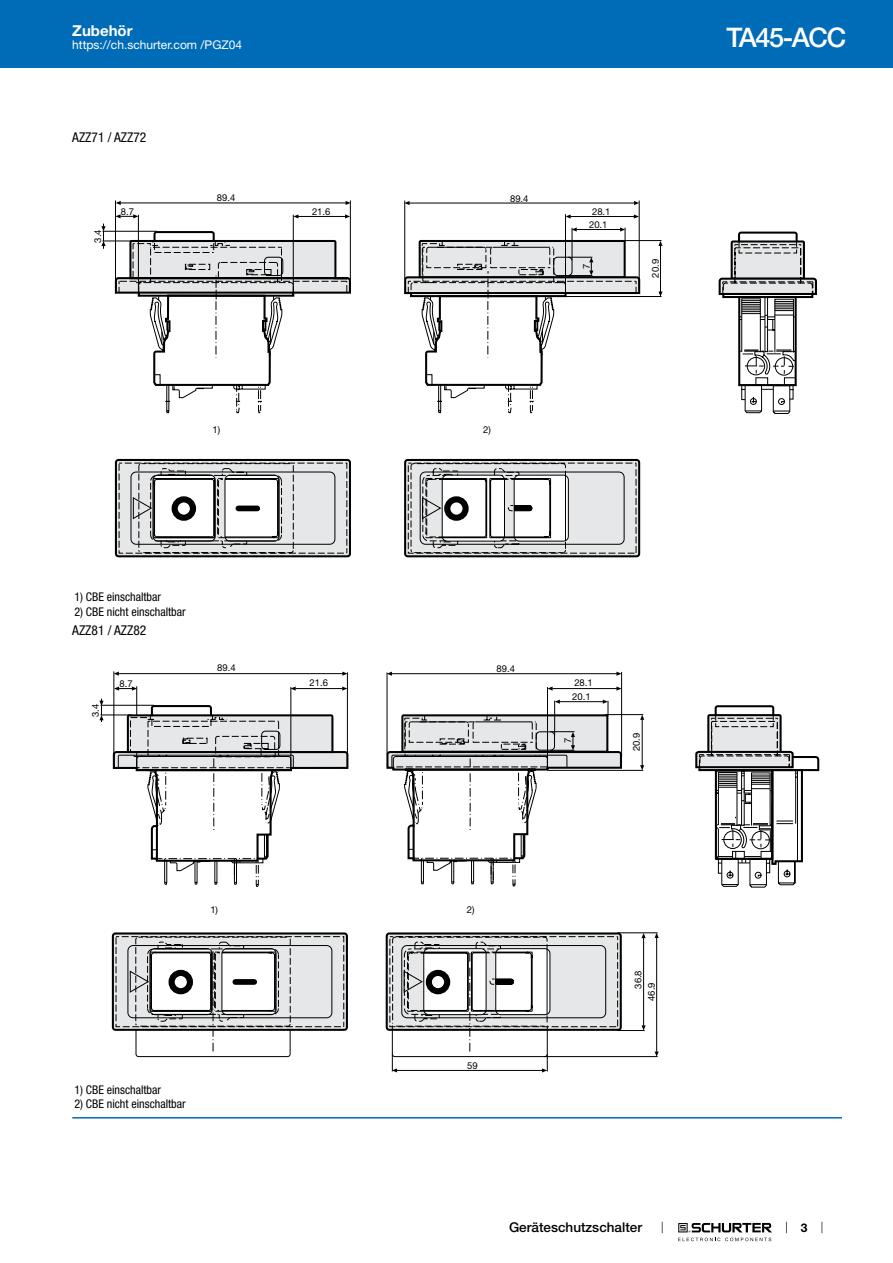
<style>
.page{position:relative;width:893px;height:1263px;background:#fff}
.page>*{position:absolute;margin:0;border:0;box-sizing:border-box;transform-origin:0 0}
.t1{font:500 27px "Helvetica Neue LT";letter-spacing:-.05em;color:#fff}
.t2{font:700 15px "Helvetica Neue LT";color:#fff}
.t3{font:condensed 13.5px "Helvetica Neue LT";color:#000}
.t4{font:500 13.5px "Helvetica Neue LT";color:#000}
.t5{font:condensed 12px "Helvetica Neue LT";color:#000}
.t6{font:12px "Helvetica Neue LT";color:#fff}
.t7{font:700 12px "Helvetica Neue LT";color:#000}
.t8{font:9.45px "Helvetica Neue LT";color:#000}
</style>
<div class="page">
<svg style="left:678px;top:1223px;width:94px;height:18px"></svg>
<div style="left:0;top:0;width:893px;height:68px;background:#006bb6"></div>
<svg style="left:718px;top:231px;width:99px;height:183px"></svg>
<svg style="left:101px;top:224px;width:5px;height:25px"></svg>
<svg style="left:114px;top:200px;width:237px;height:213px"></svg>
<hr style="left:660px;top:246px;width:1px;height:46px;background:#000">
<hr style="left:565px;top:296px;width:96px;height:1px;background:#000">
<svg style="left:658px;top:291px;width:4px;height:6px"></svg>
<svg style="left:658px;top:241px;width:4px;height:5px"></svg>
<hr style="left:623px;top:240px;width:38px;height:1px;background:#000">
<svg style="left:404px;top:200px;width:237px;height:213px"></svg>
<svg style="left:114px;top:458px;width:237px;height:99px"></svg>
<svg style="left:404px;top:458px;width:237px;height:99px"></svg>
<hr style="left:565px;top:471px;width:1px;height:70px;background:#000">
<svg style="left:695px;top:705px;width:124px;height:183px"></svg>
<hr style="left:642px;top:719px;width:1px;height:46px;background:#000">
<hr style="left:547px;top:770px;width:96px;height:1px;background:#000">
<svg style="left:640px;top:765px;width:4px;height:5px"></svg>
<svg style="left:640px;top:715px;width:4px;height:5px"></svg>
<hr style="left:392px;top:673px;width:225px;height:1px;background:#000">
<hr style="left:605px;top:714px;width:38px;height:1px;background:#000">
<svg style="left:388px;top:672px;width:4px;height:4px"></svg>
<svg style="left:616px;top:672px;width:5px;height:4px"></svg>
<hr style="left:547px;top:687px;width:1px;height:82px;background:#000">
<hr style="left:387px;top:672px;width:1px;height:82px;background:#000">
<hr style="left:621px;top:672px;width:1px;height:85px;background:#000">
<hr style="left:552px;top:688px;width:65px;height:1px;background:#000">
<svg style="left:616px;top:686px;width:6px;height:5px"></svg>
<svg style="left:547px;top:686px;width:6px;height:5px"></svg>
<hr style="left:118px;top:673px;width:225px;height:1px;background:#000">
<hr style="left:114px;top:671px;width:1px;height:97px;background:#000">
<svg style="left:114px;top:672px;width:5px;height:4px"></svg>
<svg style="left:342px;top:672px;width:5px;height:4px"></svg>
<hr style="left:100px;top:715px;width:32px;height:1px;background:#000">
<hr style="left:136px;top:686px;width:1px;height:83px;background:#000">
<hr style="left:347px;top:672px;width:1px;height:96px;background:#000">
<svg style="left:114px;top:686px;width:23px;height:5px"></svg>
<hr style="left:295px;top:688px;width:48px;height:1px;background:#000">
<svg style="left:292px;top:686px;width:4px;height:5px"></svg>
<svg style="left:342px;top:686px;width:5px;height:5px"></svg>
<svg style="left:99px;top:699px;width:5px;height:23px"></svg>
<svg style="left:112px;top:700px;width:511px;height:187px"></svg>
<hr style="left:291px;top:687px;width:1px;height:82px;background:#000">
<hr style="left:100px;top:705px;width:54px;height:1px;background:#000">
<hr style="left:656px;top:937px;width:1px;height:115px;background:#000">
<svg style="left:655px;top:933px;width:4px;height:5px"></svg>
<svg style="left:655px;top:1051px;width:4px;height:5px"></svg>
<hr style="left:544px;top:1056px;width:114px;height:1px;background:#000">
<hr style="left:617px;top:932px;width:41px;height:1px;background:#000">
<svg style="left:111px;top:932px;width:237px;height:125px"></svg>
<svg style="left:385px;top:932px;width:261px;height:140px"></svg>
<hr style="left:72px;top:1117px;width:770px;height:1px;background:#006bb6">
<h2 class="t2" style="left:72px;top:21px;width:62px">Zubehör</h2>
<p class="t6" style="left:72px;top:38px;width:171px">https://ch.schurter.com /PGZ04</p>
<h3 class="t3" style="left:72px;top:130px;width:76px">AZZ71 / AZZ72</h3>
<p class="t8" style="left:217px;top:192px;width:20px">89.4</p>
<p class="t8" style="left:92px;top:243px;width:15px;rotate:-90deg">3.4</p>
<p class="t8" style="left:121px;top:206px;width:15px">8.7</p>
<p class="t8" style="left:312px;top:206px;width:20px">21.6</p>
<p class="t8" style="left:510px;top:193px;width:20px">89.4</p>
<p class="t8" style="left:592px;top:205px;width:20px">28.1</p>
<p class="t8" style="left:589px;top:219px;width:20px">20.1</p>
<p class="t8" style="left:581px;top:269px;width:7px;rotate:-90deg">7</p>
<p class="t8" style="left:650px;top:278px;width:20px;rotate:-90deg">20.9</p>
<p class="t8" style="left:213px;top:424px;width:9px">1)</p>
<p class="t8" style="left:483px;top:424px;width:9px">2)</p>
<p class="t5" style="left:74px;top:590px;width:88px">1) CBE einschaltbar</p>
<p class="t5" style="left:74px;top:605px;width:113px">2) CBE nicht einschaltbar</p>
<h3 class="t3" style="left:72px;top:622px;width:76px">AZZ81 / AZZ82</h3>
<p class="t8" style="left:217px;top:662px;width:20px">89.4</p>
<p class="t8" style="left:90px;top:717px;width:15px;rotate:-90deg">3.4</p>
<p class="t8" style="left:120px;top:677px;width:15px">8.7</p>
<p class="t8" style="left:310px;top:677px;width:20px">21.6</p>
<p class="t8" style="left:496px;top:663px;width:20px">89.4</p>
<p class="t8" style="left:574px;top:677px;width:20px">28.1</p>
<p class="t8" style="left:572px;top:691px;width:20px">20.1</p>
<p class="t8" style="left:562px;top:743px;width:7px;rotate:-90deg">7</p>
<p class="t8" style="left:631px;top:751px;width:20px;rotate:-90deg">20.9</p>
<p class="t8" style="left:210px;top:904px;width:9px">1)</p>
<p class="t8" style="left:467px;top:904px;width:9px">2)</p>
<p class="t5" style="left:74px;top:1083px;width:88px">1) CBE einschaltbar</p>
<p class="t5" style="left:74px;top:1097px;width:113px">2) CBE nicht einschaltbar</p>
<p class="t8" style="left:467px;top:1059px;width:12px">59</p>
<p class="t8" style="left:632px;top:989px;width:20px;rotate:-90deg">36.8</p>
<p class="t8" style="left:646px;top:1001px;width:20px;rotate:-90deg">46.9</p>
<h3 class="t4" style="left:509px;top:1219px;width:135px">Geräteschutzschalter</h3>
<h1 class="t1" style="left:727px;top:21px;width:121px">TA45-ACC</h1>
<p class="t7" style="left:801px;top:1220px;width:8px">3</p>
</div>
